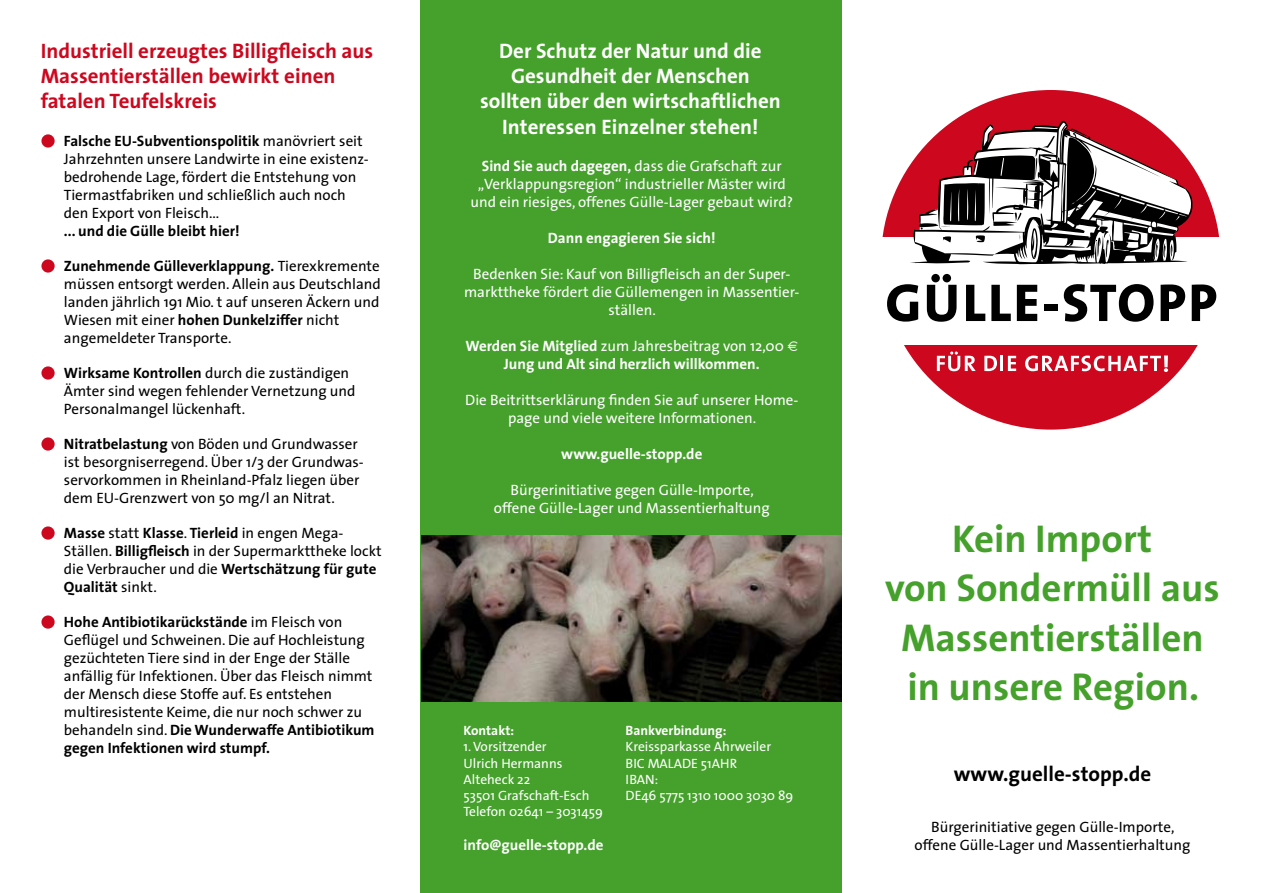
<style>
.page{position:relative;width:1263px;height:893px;background:#fff}
.page>*{position:absolute;margin:0;border:0;box-sizing:border-box;transform-origin:0 0}
.t1{font:700 39px/49.5px "The Sans";color:#45a12b;text-align:center}
.t2{font:700 21px/25.2px "The Sans";color:#fff;text-align:center}
.t3{font:700 21px/25.2px "The Sans";color:#cd071e}
.t4{font:700 21px "The Sans";color:#000}
.t5{font:15px/18px "The Sans";color:#000}
.t6{font:15px/18px "The Sans";color:#fff;text-align:center}
.t7{font:700 15px/18px "The Sans";color:#fff;text-align:center}
.t8{font:700 15px "The Sans";color:#000}
.t9{font:13.5px "The Sans";color:#fff}
.t10{font:700 13.5px "The Sans";color:#fff}
.s1{font-weight:700}
.s2{font-weight:400}
.s3{font-family:"Helvetica";font-weight:400}
</style>
<div class="page">
<div style="left:420px;top:0;width:421px;height:893px;background:#45a12b"></div>
<div style="left:881px;top:90px;width:340px;height:340px;background:#cd071e;border-radius:50%"></div>
<div style="left:881px;top:237px;width:342px;height:108px;background:#fff"></div>
<svg style="left:887px;top:284px;width:31px;height:38px"></svg>
<svg style="left:927px;top:274px;width:29px;height:48px"></svg>
<svg style="left:966px;top:285px;width:19px;height:36px"></svg>
<svg style="left:991px;top:285px;width:20px;height:36px"></svg>
<svg style="left:1017px;top:285px;width:20px;height:36px"></svg>
<div style="left:1044px;top:304px;width:14px;height:7px;background:#000"></div>
<svg style="left:1064px;top:284px;width:89px;height:38px"></svg>
<svg style="left:1160px;top:284px;width:25px;height:37px"></svg>
<svg style="left:1192px;top:284px;width:24px;height:37px"></svg>
<svg style="left:937px;top:351px;width:39px;height:20px"></svg>
<svg style="left:984px;top:356px;width:13px;height:15px"></svg>
<hr style="left:1000px;top:356px;width:3px;height:15px;background:#fff">
<svg style="left:1008px;top:356px;width:8px;height:15px"></svg>
<hr style="left:1164px;top:355px;width:4px;height:12px;background:#e37986">
<svg style="left:1025px;top:356px;width:143px;height:16px"></svg>
<svg style="left:910px;top:121px;width:283px;height:143px"></svg>
<div style="left:41px;top:134px;width:14px;height:14px;background:#cd071e;border-radius:50%"></div>
<div style="left:41px;top:259px;width:14px;height:14px;background:#cd071e;border-radius:50%"></div>
<div style="left:41px;top:366px;width:14px;height:14px;background:#cd071e;border-radius:50%"></div>
<div style="left:41px;top:437px;width:14px;height:14px;background:#cd071e;border-radius:50%"></div>
<div style="left:41px;top:526px;width:14px;height:14px;background:#cd071e;border-radius:50%"></div>
<div style="left:41px;top:615px;width:14px;height:14px;background:#cd071e;border-radius:50%"></div>
<img style="left:421px;top:535px;width:421px;height:166px">
<h2 class="t3" style="left:41px;top:38px;width:334px">Industriell erzeugtes Billigfleisch aus<br>Massentierställen bewirkt einen fatalen Teufelskreis</h2>
<h2 class="t2" style="left:480px;top:38px;width:302px">Der Schutz der Natur und die<br>Gesundheit der Menschen sollten über den wirtschaftlichen<br>Interessen Einzelner stehen!</h2>
<p class="t5" style="left:64px;top:132px;width:306px"><span class="s1">Falsche EU-Subventionspolitik</span> manövriert seit Jahrzehnten unsere Landwirte in eine existenz&shy;bedrohende Lage, fördert die Entstehung von Tiermastfabriken und schließlich auch noch den Export von Fleisch...</p>
<p class="t8" style="left:64px;top:218px;width:177px">... und die Gülle bleibt hier!</p>
<p class="t5" style="left:64px;top:257px;width:318px"><span class="s1">Zunehmende Gülleverklappung.</span> Tierexkremente müssen entsorgt werden. Allein aus Deutschland landen jährlich 191 Mio. t auf unseren Äckern und Wiesen mit einer <span class="s1">hohen Dunkelziffer</span> nicht angemeldeter Transporte.</p>
<p class="t5" style="left:64px;top:364px;width:293px"><span class="s1">Wirksame Kontrollen</span> durch die zuständigen<br>Ämter sind wegen fehlender Vernetzung und<br>Personalmangel lückenhaft.</p>
<p class="t5" style="left:64px;top:435px;width:301px"><span class="s1">Nitratbelastung</span> von Böden und Grundwasser ist besorgniserregend. Über 1/3 der Grundwas&shy;servorkommen in Rheinland-Pfalz liegen über dem EU-Grenzwert von 50 mg/l an Nitrat.</p>
<p class="t5" style="left:64px;top:524px;width:319px"><span class="s1">Masse</span> statt <span class="s1">Klasse</span>. <span class="s1">Tierleid</span> in engen Mega-Ställen. <span class="s1">Billigfleisch</span> in der Supermarkttheke lockt die Verbraucher und die <span class="s1">Wertschätzung für gute Qualität</span> sinkt.</p>
<p class="t5" style="left:64px;top:613px;width:312px"><span class="s1">Hohe Antibiotikarückstände</span> im Fleisch von Geflügel und Schweinen. Die auf Hochleistung gezüchteten Tiere sind in der Enge der Ställe anfällig für Infektionen. Über das Fleisch nimmt der Mensch diese Stoffe auf. Es entstehen multiresistente Keime, die nur noch schwer zu behandeln sind. <span class="s1">Die Wunderwaffe Antibiotikum gegen Infektionen wird stumpf.</span></p>
<p class="t6" style="left:471px;top:156px;width:324px"><span class="s1">Sind Sie auch dagegen,</span> dass die Grafschaft zur „Verklappungsregion“ industrieller Mäster wird und ein riesiges, offenes Gülle-Lager gebaut wird?</p>
<p class="t7" style="left:548px;top:228px;width:169px">Dann engagieren Sie sich!</p>
<p class="t6" style="left:464px;top:264px;width:337px">Bedenken Sie: Kauf von Billigfleisch an der Super&shy;markttheke fördert die Güllemengen in Massentier&shy;ställen.</p>
<p class="t7" style="left:465px;top:336px;width:334px">Werden Sie Mitglied <span class="s2">zum Jahresbeitrag von 12,00</span> <span class="s3">€<br></span>Jung und Alt sind herzlich willkommen.</p>
<p class="t6" style="left:465px;top:390px;width:335px">Die Beitrittserklärung finden Sie auf unserer Home&shy;page und viele weitere Informationen.</p>
<p class="t7" style="left:561px;top:444px;width:143px">www.guelle-stopp.de</p>
<p class="t6" style="left:494px;top:480px;width:277px">Bürgerinitiative gegen Gülle-Importe, offene Gülle-Lager und Massentierhaltung</p>
<p class="t10" style="left:463px;top:719px;width:52px">Kontakt:</p>
<p class="t10" style="left:625px;top:719px;width:102px">Bankverbindung:</p>
<p class="t9" style="left:463px;top:736px;width:85px">1. Vorsitzender</p>
<p class="t9" style="left:625px;top:736px;width:147px">Kreissparkasse Ahrweiler</p>
<p class="t9" style="left:463px;top:752px;width:101px">Ulrich Hermanns</p>
<p class="t9" style="left:625px;top:752px;width:113px">BIC MALADE 51AHR</p>
<p class="t9" style="left:463px;top:768px;width:68px">Alteheck 22</p>
<p class="t9" style="left:625px;top:768px;width:34px">IBAN:</p>
<p class="t9" style="left:463px;top:784px;width:127px">53501 Grafschaft-Esch</p>
<p class="t9" style="left:625px;top:784px;width:169px">DE46 5775 1310 1000 3030 89</p>
<p class="t9" style="left:463px;top:800px;width:141px">Telefon 02641 – 3031459</p>
<p class="t7" style="left:463px;top:836px;width:142px">info@guelle-stopp.de</p>
<h1 class="t1" style="left:885px;top:513px;width:336px">Kein Import<br>von Sondermüll aus<br>Massentierställen in unsere Region.</h1>
<h2 class="t4" style="left:954px;top:756px;width:199px">www.guelle-stopp.de</h2>
<p class="t5" style="left:914px;top:817px;width:277px;text-align:center">Bürgerinitiative gegen Gülle-Importe, offene Gülle-Lager und Massentierhaltung</p>
</div>
